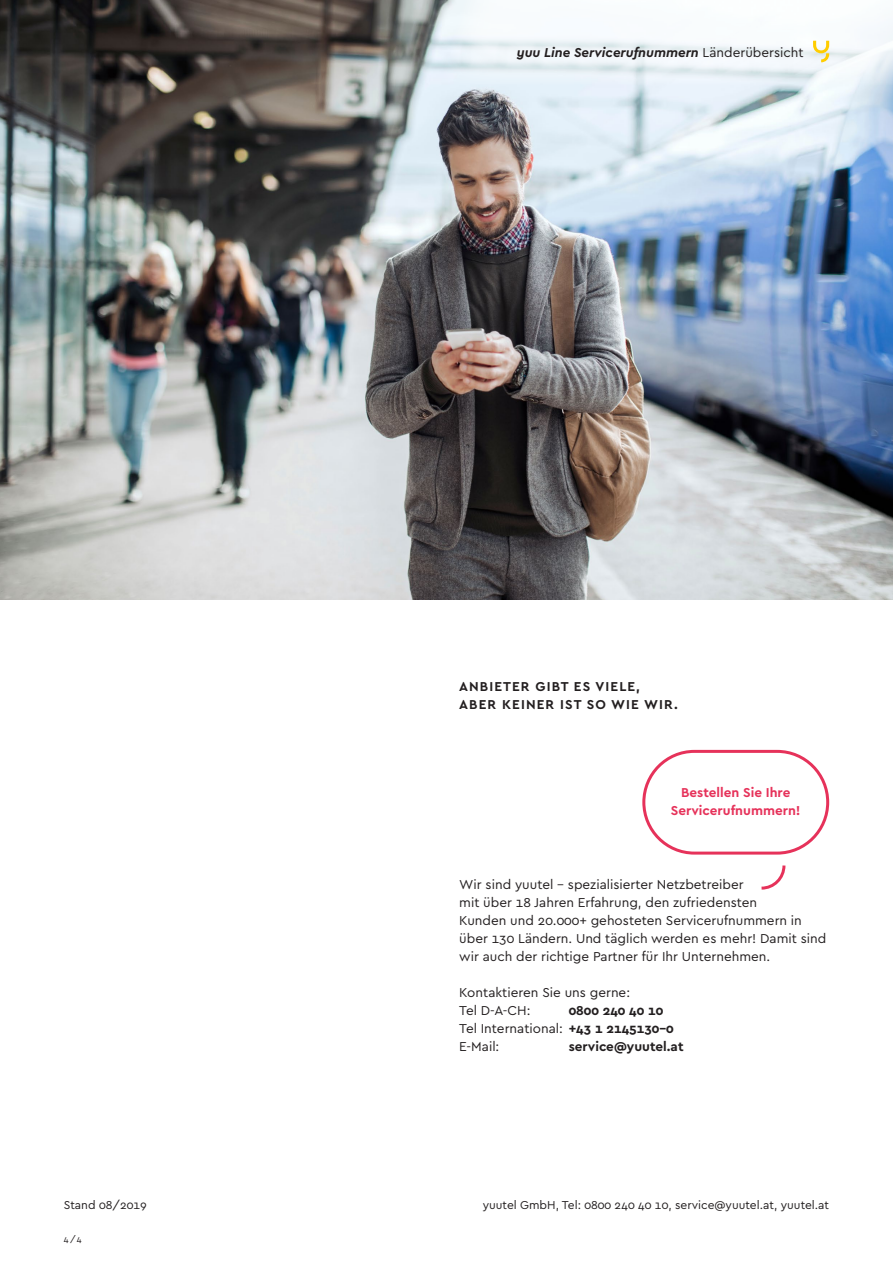
<style>
.page{position:relative;width:893px;height:1263px;background:#fff}
.page>*{position:absolute;margin:0;border:0;box-sizing:border-box;transform-origin:0 0}
.t1{font:13.5px/18px "Cera Pro";color:#231f20}
.t2{font:700 13.5px/18px "Cera Pro";color:#231f20}
.t3{font:italic 700 13.5px "Cera Pro";color:#231f20}
.t4{font:700 13.5px/18px "Cera Pro";color:#e6325a;text-align:center}
.t5{font:700 13.5px "Cera Pro";letter-spacing:.08em;color:#231f20}
.t6{font:12px "Cera Pro";color:#231f20}
.t7{font:9px "Cera Pro";color:#231f20}
.s1{font-weight:400;font-style:normal}
.s2{font-weight:400}
</style>
<div class="page">
<img style="left:0;top:0;width:893px;height:600px">
<svg style="left:438px;top:0;width:455px;height:85px"></svg>
<svg style="left:642px;top:749px;width:188px;height:141px"></svg>
<p class="t3" style="left:517px;top:43px;width:288px">yuu Line Servicerufnummern <span class="s1">Länderübersicht</span></p>
<p class="t2" style="left:459px;top:677px;width:86px">Anbi eter gibt</p>
<p class="t2" style="left:574px;top:677px;width:68px">es vi ele,</p>
<p class="t5" style="left:459px;top:696px;width:109px">aber keiner ist</p>
<p class="t2" style="left:587px;top:695px;width:93px">so wi e wi r.</p>
<p class="t4" style="left:671px;top:783px;width:131px">Bestellen Sie Ihre<br>Servicerufnummern!</p>
<p class="t1" style="left:459px;top:875px;width:369px">Wir sind yuutel – spezialisierter Netzbetreiber<br>mit über 18 Jahren Erfahrung, den zufriedensten<br>Kunden und 20.000+ gehosteten Servicerufnummern in über 130 Ländern. Und täglich werden es mehr! Damit sind wir auch der richtige Partner für Ihr Unternehmen.</p>
<p class="t1" style="left:459px;top:983px;width:172px">Kontaktieren Sie uns gerne:<br>Tel D-A-CH:</p>
<p class="t2" style="left:459px;top:1001px;width:216px;text-indent:109px">0800 240 40 10<br><span class="s2">Tel International:</span> +43 1 2145130-0<br><span class="s2">E-Mail:</span></p>
<p class="t2" style="left:569px;top:1037px;width:116px">service@yuutel.at</p>
<p class="t6" style="left:64px;top:1197px;width:85px">Stand 08/2019</p>
<p class="t6" style="left:483px;top:1197px;width:348px">yuutel GmbH, Tel: 0800 240 40 10, service@yuutel.at, yuutel.at</p>
<p class="t7" style="left:64px;top:1233px;width:20px">4 / 4</p>
</div>
